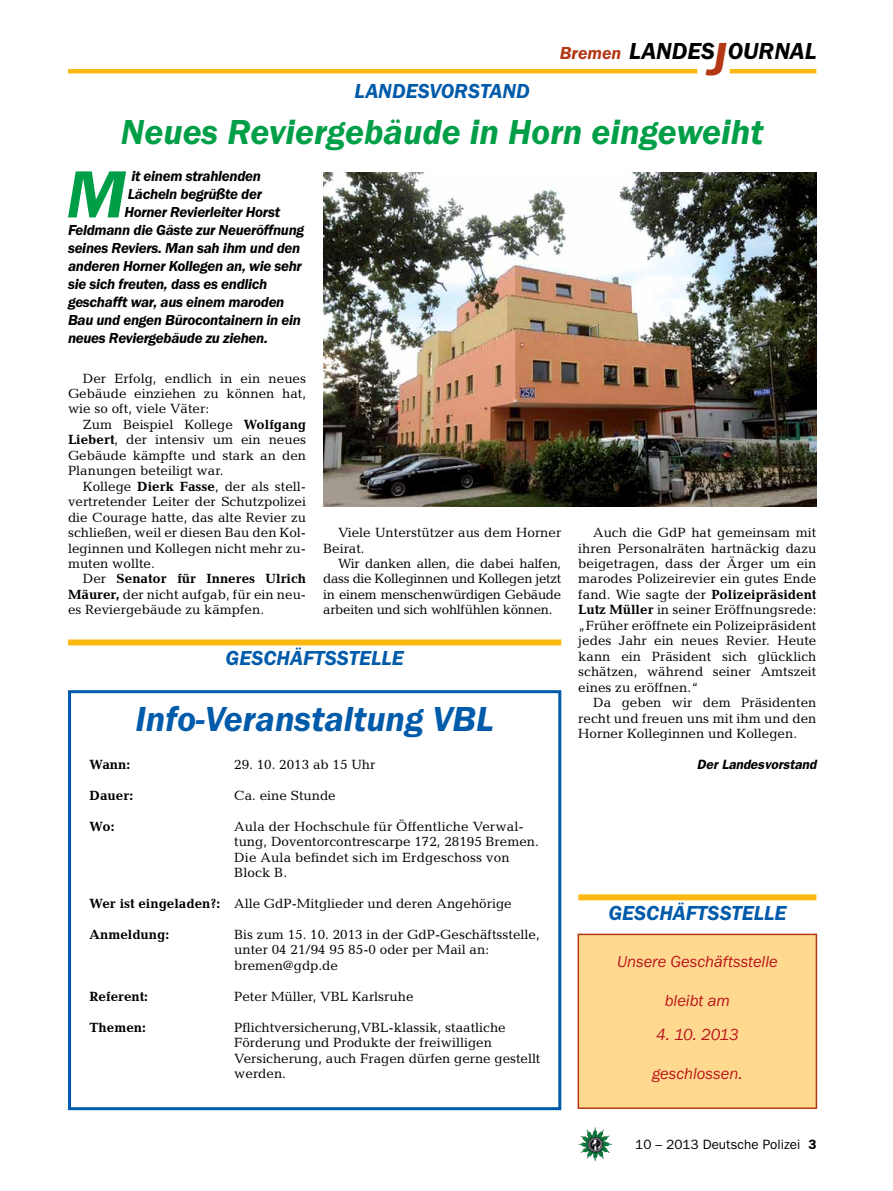
<style>
.page{position:relative;width:893px;height:1191px;background:#fff}
.page>*{position:absolute;margin:0;border:0;box-sizing:border-box;transform-origin:0 0}
._08__VORSPANN{font:italic 600 69px "Franklin Gothic Itc T";color:#009f47}
._03__HEADLINE_2spalt{font:italic 600 36px "Franklin Gothic Itc T";color:#009f47}
._03__HEADLINE_2spalt-2{font:italic 600 36px "Franklin Gothic Itc T";color:#005baa}
.t1{font:italic 600 24px "Franklin Gothic Itc T";color:#000}
._01__RUBRIKENZEILE_m{font:italic 600 21px "Franklin Gothic Itc T";color:#005baa}
._01__RUBRIKENZEILE_o{font:italic 600 21px "Franklin Gothic Itc T";color:#005baa}
.t2{font:italic 600 18px "Franklin Gothic Itc T";color:#b33916}
._28__TEXTAUSZEICHNUN{font:italic 16.5px "Franklin Gothic Itc T";color:#ba141a}
._08__VORSPANN-2{font:italic 600 15px "Franklin Gothic Itc T";letter-spacing:-.02em;color:#000}
._09__GRUNDTEXT___Blo{font:13.5px/15.5px "Candida";color:#000;text-align:justify}
._09__GRUNDTEXT___Blo-2{font:700 13.5px "Candida";color:#000}
.t3{font:13.5px "Franklin Gothic";color:#000}
._13__UNTERSCHRIFT_Ar{font:italic 600 13.5px "Franklin Gothic";color:#000}
.s1{font-size:48px;color:#b33916}
.s2{font-weight:700}
.s3{font-weight:600}
</style>
<div class="page">
<img style="left:578px;top:1127px;width:17px;height:25px">
<hr style="left:730px;top:69px;width:86px;height:4px;background:#fdb913">
<hr style="left:68px;top:69px;width:629px;height:4px;background:#fdb913">
<img style="left:323px;top:173px;width:493px;height:333px">
<div style="left:68px;top:639px;width:493px;height:6px;background:#fdb913"></div>
<div style="left:68px;top:690px;width:493px;height:420px;border:3px solid #005baa"></div>
<div style="left:578px;top:894px;width:238px;height:6px;background:#fdb913"></div>
<div style="left:578px;top:934px;width:238px;height:174px;background:#ffd990"></div>
<div style="left:578px;top:933px;width:239px;height:176px;border:2px solid #b33916"></div>
<p class="t2" style="left:560px;top:42px;width:63px">Bremen</p>
<p class="t1" style="left:629px;top:37px;width:189px">LANDES<span class="s1">J</span>OURNAL</p>
<p class="_01__RUBRIKENZEILE_o" style="left:355px;top:79px;width:177px">LANDESVORSTAND</p>
<p class="_03__HEADLINE_2spalt" style="left:121px;top:111px;width:644px">Neues Reviergebäude in Horn eingeweiht</p>
<p class="_08__VORSPANN" style="left:66px;top:154px;width:61px">M</p>
<p class="_08__VORSPANN-2" style="left:131px;top:168px;width:131px">it einem strahlenden</p>
<p class="_08__VORSPANN-2" style="left:128px;top:186px;width:136px">Lächeln begrüßte der</p>
<p class="_08__VORSPANN-2" style="left:124px;top:204px;width:157px">Horner Revierleiter Horst</p>
<p class="_08__VORSPANN-2" style="left:68px;top:222px;width:238px">Feldmann die Gäste zur Neueröffnung</p>
<p class="_08__VORSPANN-2" style="left:68px;top:240px;width:234px">seines Reviers. Man sah ihm und den</p>
<p class="_08__VORSPANN-2" style="left:68px;top:258px;width:235px">anderen Horner Kollegen an, wie sehr</p>
<p class="_08__VORSPANN-2" style="left:68px;top:276px;width:201px">sie sich freuten, dass es endlich</p>
<p class="_08__VORSPANN-2" style="left:68px;top:294px;width:218px">geschafft war, aus einem maroden</p>
<p class="_08__VORSPANN-2" style="left:68px;top:312px;width:234px">Bau und engen Bürocontainern in ein</p>
<p class="_08__VORSPANN-2" style="left:68px;top:330px;width:201px">neues Reviergebäude zu ziehen.</p>
<p class="_09__GRUNDTEXT___Blo" style="left:68px;top:370px;width:240px;text-indent:15px">Der Erfolg, endlich in ein neues Gebäude einziehen zu können hat, wie so oft, viele Väter:</p>
<p class="_09__GRUNDTEXT___Blo" style="left:68px;top:416px;width:240px;text-indent:15px">Zum Beispiel Kollege <span class="s2">Wolfgang Liebert</span>, der intensiv um ein neues Gebäude kämpfte und stark an den Planungen beteiligt war.</p>
<p class="_09__GRUNDTEXT___Blo" style="left:68px;top:478px;width:240px;text-indent:15px">Kollege <span class="s2">Dierk Fasse</span>, der als stell&shy;vertretender Leiter der Schutzpolizei die Courage hatte, das alte Revier zu schließen, weil er diesen Bau den Kol&shy;leginnen und Kollegen nicht mehr zu&shy;muten wollte.</p>
<p class="_09__GRUNDTEXT___Blo" style="left:68px;top:571px;width:240px;text-indent:15px">Der <span class="s2">Senator für Inneres Ulrich Mäurer,</span> der nicht aufgab, für ein neu&shy;es Reviergebäude zu kämpfen.</p>
<p class="_09__GRUNDTEXT___Blo" style="left:323px;top:525px;width:240px;text-indent:15px">Viele Unterstützer aus dem Horner<br>Beirat.</p>
<p class="_09__GRUNDTEXT___Blo" style="left:323px;top:556px;width:240px;text-indent:15px">Wir danken allen, die dabei halfen, dass die Kolleginnen und Kollegen jetzt in einem menschenwürdigen Gebäude arbeiten und sich wohlfühlen können.</p>
<p class="_09__GRUNDTEXT___Blo" style="left:578px;top:525px;width:240px;text-indent:15px">Auch die GdP hat gemeinsam mit ihren Personalräten hartnäckig dazu beigetragen, dass der Ärger um ein marodes Polizeirevier ein gutes Ende fand. Wie sagte der <span class="s2">Polizeipräsident Lutz Müller</span> in seiner Eröffnungsrede: „Früher eröffnete ein Polizeipräsident jedes Jahr ein neues Revier. Heute kann ein Präsident sich glücklich schätzen, während seiner Amtszeit eines zu eröffnen.“</p>
<p class="_09__GRUNDTEXT___Blo" style="left:578px;top:695px;width:240px;text-indent:15px">Da geben wir dem Präsidenten recht und freuen uns mit ihm und den Horner Kolleginnen und Kollegen.</p>
<p class="_13__UNTERSCHRIFT_Ar" style="left:697px;top:756px;width:121px">Der Landesvorstand</p>
<p class="_01__RUBRIKENZEILE_m" style="left:226px;top:646px;width:180px">GESCHÄFTSSTELLE</p>
<p class="_03__HEADLINE_2spalt-2" style="left:136px;top:698px;width:360px">Info-Veranstaltung VBL</p>
<p class="_09__GRUNDTEXT___Blo-2" style="left:90px;top:756px;width:42px">Wann:</p>
<p class="_09__GRUNDTEXT___Blo" style="left:234px;top:756px;width:143px">29. 10. 2013 ab 15 Uhr</p>
<p class="_09__GRUNDTEXT___Blo-2" style="left:90px;top:787px;width:45px">Dauer:</p>
<p class="_09__GRUNDTEXT___Blo" style="left:234px;top:787px;width:103px">Ca. eine Stunde</p>
<p class="_09__GRUNDTEXT___Blo-2" style="left:90px;top:818px;width:27px">Wo:</p>
<p class="_09__GRUNDTEXT___Blo" style="left:234px;top:818px;width:306px;text-align:left">Aula der Hochschule für Öffentliche Verwal&shy;tung, Doventorcontrescarpe 172, 28195 Bremen.<br>Die Aula befindet sich im Erdgeschoss von Block B.</p>
<p class="_09__GRUNDTEXT___Blo" style="left:90px;top:895px;width:424px"><span class="s2">Wer ist eingeladen?:</span> Alle GdP-Mitglieder und deren Angehörige</p>
<p class="_09__GRUNDTEXT___Blo-2" style="left:90px;top:926px;width:81px">Anmeldung:</p>
<p class="_09__GRUNDTEXT___Blo" style="left:234px;top:926px;width:307px;text-align:left">Bis zum 15. 10. 2013 in der GdP-Geschäftsstelle, unter 04 21/94 95 85-0 oder per Mail an: bremen@gdp.de</p>
<p class="_09__GRUNDTEXT___Blo-2" style="left:90px;top:988px;width:60px">Referent:</p>
<p class="_09__GRUNDTEXT___Blo" style="left:234px;top:988px;width:181px">Peter Müller, VBL Karlsruhe</p>
<p class="_09__GRUNDTEXT___Blo-2" style="left:90px;top:1019px;width:58px">Themen:</p>
<p class="_09__GRUNDTEXT___Blo" style="left:234px;top:1019px;width:308px;text-align:left">Pflichtversicherung,VBL-klassik, staatliche Förderung und Produkte der freiwilligen Versicherung, auch Fragen dürfen gerne gestellt werden.</p>
<p class="_01__RUBRIKENZEILE_m" style="left:608px;top:901px;width:180px">GESCHÄFTSSTELLE</p>
<p class="_28__TEXTAUSZEICHNUN" style="left:617px;top:952px;width:162px">Unsere Geschäftsstelle</p>
<p class="_28__TEXTAUSZEICHNUN" style="left:665px;top:991px;width:67px">bleibt am</p>
<p class="_28__TEXTAUSZEICHNUN" style="left:656px;top:1024px;width:84px">4. 10. 2013</p>
<p class="_28__TEXTAUSZEICHNUN" style="left:652px;top:1063px;width:92px">geschlossen.</p>
<p class="t3" style="left:635px;top:1136px;width:183px">10 – 2013 Deutsche Polizei <span class="s3">3</span></p>
</div>
